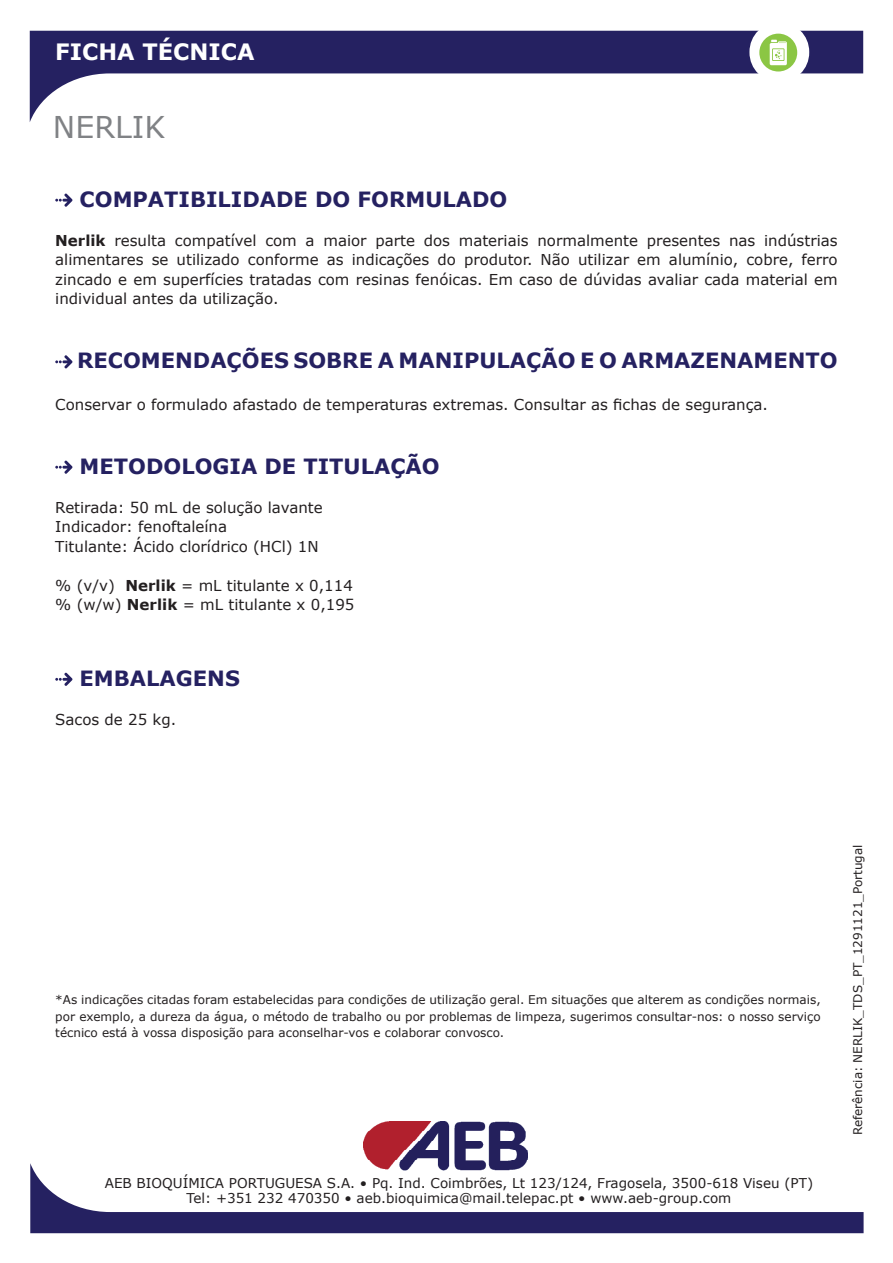
<style>
.page{position:relative;width:893px;height:1263px;background:#fff}
.page>*{position:absolute;margin:0;border:0;box-sizing:border-box;transform-origin:0 0}
.t1{font:30px "Verdana";color:#808285}
.t2{font:700 22.5px "Verdana";color:#fff}
.t3{font:700 21px "Verdana";color:#252161}
.t4{font:15px/19.5px "Verdana";color:#231f20}
.t5{font:13.5px/15px "Verdana";color:#231f20;text-align:center}
.t6{font:12px/16.5px "Verdana";color:#231f20;text-align:justify}
.s1{font-weight:700}
</style>
<div class="page">
<svg style="left:30px;top:31px;width:833px;height:91px"></svg>
<div style="left:749px;top:22px;width:60px;height:60px;background:#fff;border-radius:30px"></div>
<div style="left:759px;top:34px;width:38px;height:38px;background:#8bc644;border-radius:50%"></div>
<svg style="left:770px;top:40px;width:17px;height:25px"></svg>
<img style="left:363px;top:1121px;width:165px;height:42px">
<svg style="left:30px;top:1163px;width:834px;height:70px"></svg>
<svg style="left:55px;top:194px;width:17px;height:13px"></svg>
<svg style="left:55px;top:355px;width:17px;height:13px"></svg>
<svg style="left:55px;top:461px;width:17px;height:13px"></svg>
<svg style="left:55px;top:673px;width:17px;height:13px"></svg>
<h2 class="t2" style="left:55px;top:35px;width:201px">FICHA TÉCNICA</h2>
<h1 class="t1" style="left:53px;top:107px;width:114px">NERLIK</h1>
<h3 class="t3" style="left:80px;top:184px;width:429px">COMPATIBILIDADE DO FORMULADO</h3>
<p class="t4" style="left:55px;top:230px;width:784px;text-align:justify"><span class="s1">Nerlik</span> resulta compatível com a maior parte dos materiais normalmente presentes nas indústrias alimentares se utilizado conforme as indicações do produtor. Não utilizar em alumínio, cobre, ferro zincado e em superfícies tratadas com resinas fenóicas. Em caso de dúvidas avaliar cada material em individual antes da utilização.</p>
<h3 class="t3" style="left:77px;top:346px;width:762px">RECOMENDAÇÕES SOBRE A MANIPULAÇÃO E O ARMAZENAMENTO</h3>
<p class="t4" style="left:55px;top:394px;width:714px">Conservar o formulado afastado de temperaturas extremas. Consultar as fichas de segurança.</p>
<h3 class="t3" style="left:80px;top:451px;width:362px">METODOLOGIA DE TITULAÇÃO</h3>
<p class="t4" style="left:55px;top:497px;width:269px">Retirada: 50 mL de solução lavante<br>Indicador: fenoftaleína<br>Titulante: Ácido clorídrico (HCl) 1N</p>
<p class="t4" style="left:55px;top:575px;width:301px">% (v/v) <span class="s1">Nerlik</span> = mL titulante x 0,114 % (w/w) <span class="s1">Nerlik</span> = mL titulante x 0,195</p>
<h3 class="t3" style="left:80px;top:663px;width:162px">EMBALAGENS</h3>
<p class="t4" style="left:55px;top:709px;width:122px">Sacos de 25 kg.</p>
<p class="t6" style="left:55px;top:991px;width:767px">*As indicações citadas foram estabelecidas para condições de utilização geral. Em situações que alterem as condições normais, por exemplo, a dureza da água, o método de trabalho ou por problemas de limpeza, sugerimos consultar-nos: o nosso serviço técnico está à vossa disposição para aconselhar-vos e colaborar convosco.</p>
<p class="t5" style="left:105px;top:1176px;width:710px">AEB BIOQUÍMICA PORTUGUESA S.A. • Pq. Ind. Coimbrões, Lt 123/124, Fragosela, 3500-618 Viseu (PT)<br>Tel: +351 232 470350 • aeb.bioquimica@mail.telepac.pt • www.aeb-group.com</p>
<p class="t6" style="left:849px;top:1135px;width:292px;rotate:-90deg">Referência: NERLIK_TDS_PT_1291121_Portugal</p>
</div>
